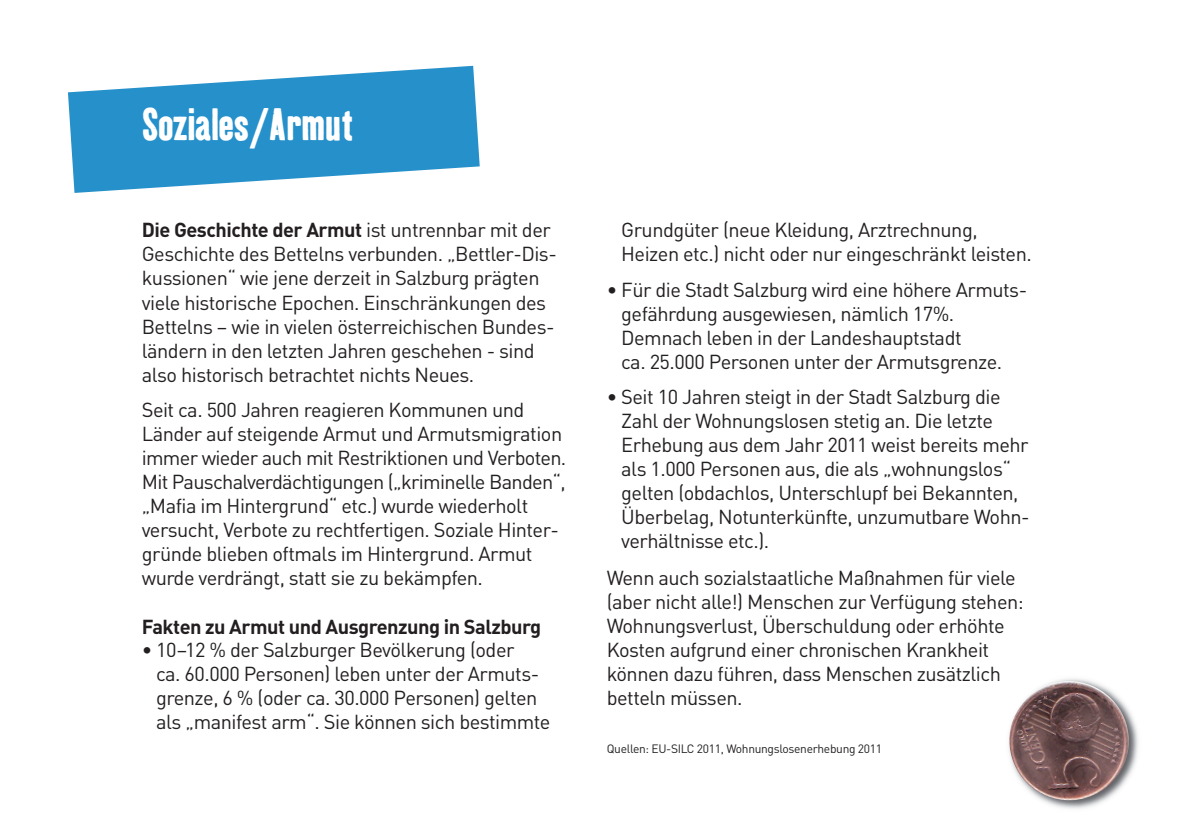
<style>
.page{position:relative;width:1191px;height:840px;background:#fff}
.page>*{position:absolute;margin:0;border:0;box-sizing:border-box;transform-origin:0 0}
.t1{font:44px "Kipp No 1";color:#fff}
.t2{font:20px/24px "DIN";letter-spacing:-.025em;color:#231f20}
.t3{font:20px "DIN Bold Alternate";letter-spacing:-.025em;color:#231f20}
.t4{font:12px "DIN";letter-spacing:-.025em;color:#231f20}
.s1{font-weight:700}
</style>
<div class="page">
<img style="left:1008px;top:678px;width:129px;height:130px">
<svg style="left:68px;top:66px;width:412px;height:127px;fill:#2690ca"></svg>
<h1 class="t1" style="left:142px;top:99px;width:213px">Soziales/Armut</h1>
<p class="t2" style="left:142px;top:218px;width:416px"><span class="s1">Die Geschichte der Armut</span> ist untrennbar mit der Geschichte des Bettelns verbunden. „Bettler-Dis&shy;kussionen“ wie jene derzeit in Salzburg prägten viele historische Epochen. Einschränkungen des Bettelns – wie in vielen österreichischen Bundes&shy;ländern in den letzten Jahren geschehen - sind also historisch betrachtet nichts Neues.</p>
<p class="t2" style="left:142px;top:398px;width:426px">Seit ca. 500 Jahren reagieren Kommunen und Länder auf steigende Armut und Armutsmigration immer wieder auch mit Restriktionen und Verboten.<br>Mit Pauschalverdächtigungen („kriminelle Banden“, „Mafia im Hintergrund“ etc.) wurde wiederholt versucht, Verbote zu rechtfertigen. Soziale Hinter&shy;gründe blieben oftmals im Hintergrund. Armut wurde verdrängt, statt sie zu bekämpfen.</p>
<p class="t3" style="left:142px;top:614px;width:401px">Fakten zu Armut und Ausgrenzung in Salzburg</p>
<p class="t2" style="left:156px;top:638px;width:396px;text-indent:-14px">• 10–12 % der Salzburger Bevölkerung (oder<br>ca. 60.000 Personen) leben unter der Armuts&shy;grenze, 6 % (oder ca. 30.000 Personen) gelten als „manifest arm“. Sie können sich bestimmte</p>
<p class="t2" style="left:621px;top:218px;width:412px">Grundgüter (neue Kleidung, Arztrechnung,<br>Heizen etc.) nicht oder nur eingeschränkt leisten.</p>
<p class="t2" style="left:621px;top:278px;width:407px;text-indent:-14px">• Für die Stadt Salzburg wird eine höhere Armuts&shy;gefährdung ausgewiesen, nämlich 17%.<br>Demnach leben in der Landeshauptstadt<br>ca. 25.000 Personen unter der Armutsgrenze.</p>
<p class="t2" style="left:621px;top:385px;width:410px;text-indent:-14px">• Seit 10 Jahren steigt in der Stadt Salzburg die Zahl der Wohnungslosen stetig an. Die letzte Erhebung aus dem Jahr 2011 weist bereits mehr als 1.000 Personen aus, die als „wohnungslos“ gelten (obdachlos, Unterschlupf bei Bekannten, Überbelag, Notunterkünfte, unzumutbare Wohn&shy;verhältnisse etc.).</p>
<p class="t2" style="left:607px;top:565px;width:418px">Wenn auch sozialstaatliche Maßnahmen für viele (aber nicht alle!) Menschen zur Verfügung stehen:<br>Wohnungsverlust, Überschuldung oder erhöhte Kosten aufgrund einer chronischen Krankheit können dazu führen, dass Menschen zusätzlich betteln müssen.</p>
<p class="t4" style="left:607px;top:741px;width:277px">Quellen: EU-SILC 2011, Wohnungslosenerhebung 2011</p>
</div>
